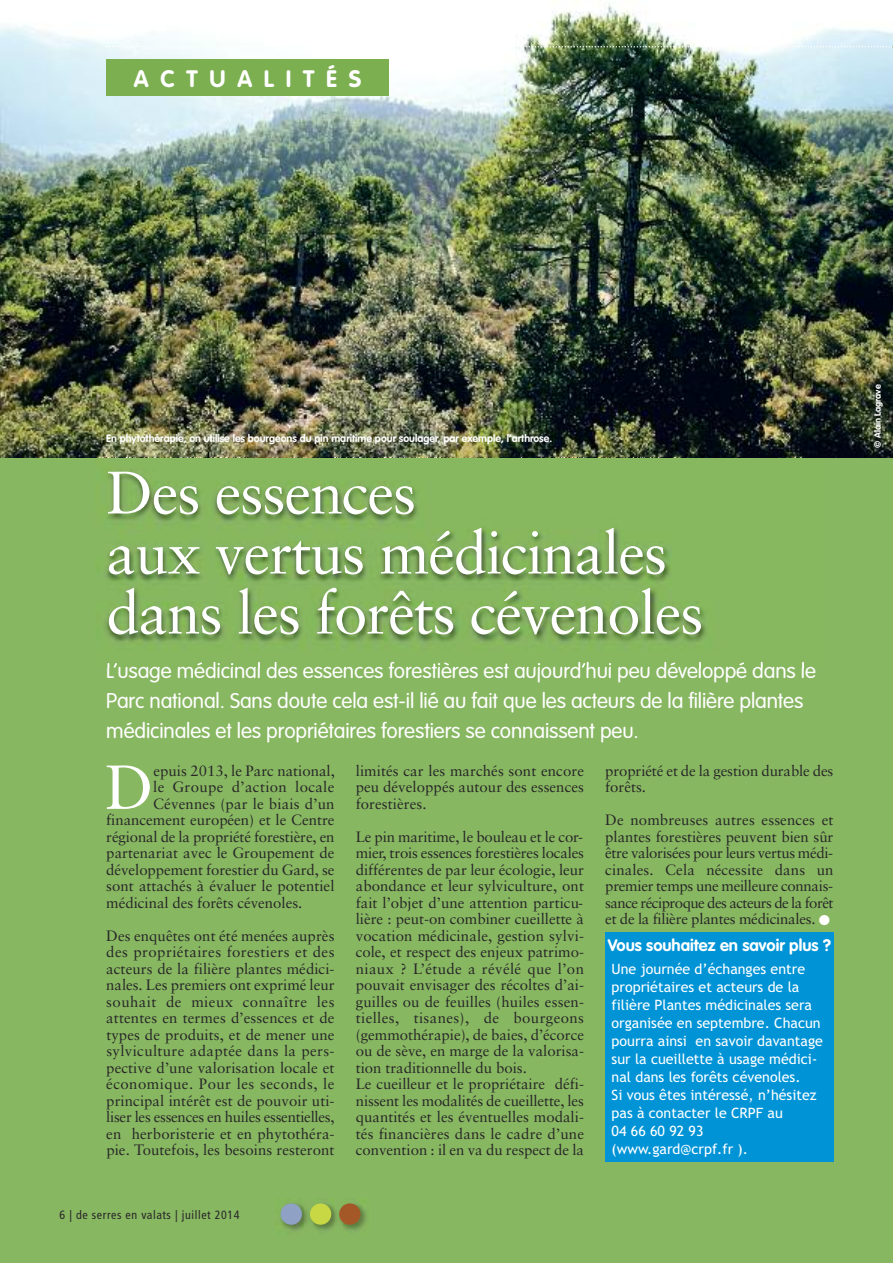
<style>
.page{position:relative;width:893px;height:1263px;background:#88b762}
.page>*{position:absolute;margin:0;border:0;box-sizing:border-box;transform-origin:0 0}
.t1{font:62.25px "Sabon";color:#fff}
.t2{font:60px/60px "Sabon";letter-spacing:-.02em;color:#fff}
.t3{font:700 23.55px "VAG Rounded";letter-spacing:.5em;color:#fff}
.t4{font:300 21px/30px "VAG Rounded";letter-spacing:-.005em;color:#fff}
.t5{font:700 16.5px "VAG Rounded";color:#fff}
.t6{font:15px/16.5px "Sabon";color:#272627;text-align:justify}
.t7{font:15px "Sabon";letter-spacing:.025em;color:#272627}
.t8{font:14.25px/18px "Trebuchet MS";color:#fff}
.t9{font:condensed 12px "Frutiger LT Std";letter-spacing:.05em;color:#272627}
.t10{font:700 10.5px "VAG Rounded";color:#fff}
.t11{font:700 9px "VAG Rounded";color:#fff}
.s1{color:#fff}
</style>
<div class="page">
<div style="left:605px;top:933px;width:228px;height:229px;background:#0094d7"></div>
<img style="left:0;top:0;width:893px;height:457px">
<div style="left:106px;top:60px;width:283px;height:36px;background:#7baf50"></div>
<img style="left:276px;top:1198px;width:90px;height:33px">
<div style="left:281px;top:1203px;width:21px;height:22px;background:#8fa1c5;border-radius:50%"></div>
<div style="left:310px;top:1203px;width:21px;height:22px;background:#c8d845;border-radius:50%"></div>
<div style="left:339px;top:1203px;width:21px;height:22px;background:#a45827;border-radius:50%"></div>
<svg style="left:106px;top:46px;width:787px;height:2px;background:#e1e8e3"></svg>
<img style="left:96px;top:457px;width:729px;height:210px">
<img style="left:108px;top:662px;width:112px;height:5px">
<h3 class="t3" style="left:134px;top:69px;width:229px">ACTUALITÉS</h3>
<p class="t10" style="left:106px;top:434px;width:447px">En phytothérapie, on utilise les bourgeons du pin maritime pour soulager, par exemple, l’arthrose.</p>
<h2 class="t2" style="left:106px;top:467px;width:599px">Des essences<br>aux vertus médicinales dans les forêts cévenoles</h2>
<h3 class="t4" style="left:106px;top:657px;width:711px">L’usage médicinal des essences forestières est aujourd’hui peu développé dans le<br>Parc national. Sans doute cela est-il lié au fait que les acteurs de la filière plantes médicinales et les propriétaires forestiers se connaissent peu.</h3>
<h1 class="t1" style="left:105px;top:761px;width:50px">D</h1>
<p class="t6" style="left:154px;top:764px;width:183px">epuis 2013, le Parc national,</p>
<p class="t7" style="left:153px;top:781px;width:183px">le Groupe d’action locale</p>
<p class="t6" style="left:153px;top:797px;width:183px">Cévennes (par le biais d’un</p>
<p class="t6" style="left:106px;top:813px;width:230px">financement européen) et le Centre</p>
<p class="t6" style="left:106px;top:830px;width:230px">régional de la propriété forestière, en</p>
<p class="t6" style="left:106px;top:846px;width:230px">partenariat avec le Groupement de</p>
<p class="t6" style="left:106px;top:863px;width:230px">développement forestier du Gard, se</p>
<p class="t6" style="left:106px;top:879px;width:230px">sont attachés à évaluer le potentiel</p>
<p class="t6" style="left:106px;top:896px;width:198px">médicinal des forêts cévenoles.</p>
<p class="t6" style="left:106px;top:929px;width:230px">Des enquêtes ont été menées auprès des propriétaires forestiers et des acteurs de la filière plantes médici&shy;nales. Les premiers ont exprimé leur souhait de mieux connaître les attentes en termes d’essences et de types de produits, et de mener une sylviculture adaptée dans la pers&shy;pective d’une valorisation locale et économique. Pour les seconds, le principal intérêt est de pouvoir uti&shy;liser les essences en huiles essentielles, en herboristerie et en phytothéra&shy;pie. Toutefois, les besoins resteront</p>
<p class="t9" style="left:60px;top:1210px;width:182px">6 | de serres en valats | juillet 2014</p>
<p class="t6" style="left:356px;top:764px;width:230px">limités car les marchés sont encore peu développés autour des essences forestières.</p>
<p class="t6" style="left:356px;top:830px;width:230px;text-align:left">Le pin maritime, le bouleau et le cor&shy;mier, trois essences forestières locales différentes de par leur écologie, leur abondance et leur sylviculture, ont fait l’objet d’une attention particu&shy;lière : peut-on combiner cueillette à vocation médicinale, gestion sylvi&shy;cole, et respect des enjeux patrimo&shy;niaux ? L’étude a révélé que l’on pouvait envisager des récoltes d’ai&shy;guilles ou de feuilles (huiles essen&shy;tielles, tisanes), de bourgeons (gemmothérapie), de baies, d’écorce ou de sève, en marge de la valorisa&shy;tion traditionnelle du bois.<br>Le cueilleur et le propriétaire défi&shy;nissent les modalités de cueillette, les quantités et les éventuelles modali&shy;tés financières dans le cadre d’une convention : il en va du respect de la</p>
<p class="t6" style="left:605px;top:764px;width:230px">propriété et de la gestion durable des forêts.</p>
<p class="t6" style="left:605px;top:813px;width:230px">De nombreuses autres essences et plantes forestières peuvent bien sûr être valorisées pour leurs vertus médi&shy;cinales. Cela nécessite dans un premier temps une meilleure connais&shy;sance réciproque des acteurs de la forêt et de la filière plantes médicinales. <span class="s1">●</span></p>
<p class="t5" style="left:608px;top:939px;width:225px">Vous souhaitez en savoir plus ?</p>
<p class="t8" style="left:612px;top:960px;width:213px">Une journée d’échanges entre propriétaires et acteurs de la filière Plantes médicinales sera organisée en septembre. Chacun pourra ainsi en savoir davantage sur la cueillette à usage médici&shy;nal dans les forêts cévenoles.<br>Si vous êtes intéressé, n’hésitez pas à contacter le CRPF au<br>04 66 60 92 93 (www.gard@crpf.fr ).</p>
<p class="t11" style="left:874px;top:448px;width:65px;rotate:-90deg">© Alain Lagrave</p>
</div>
